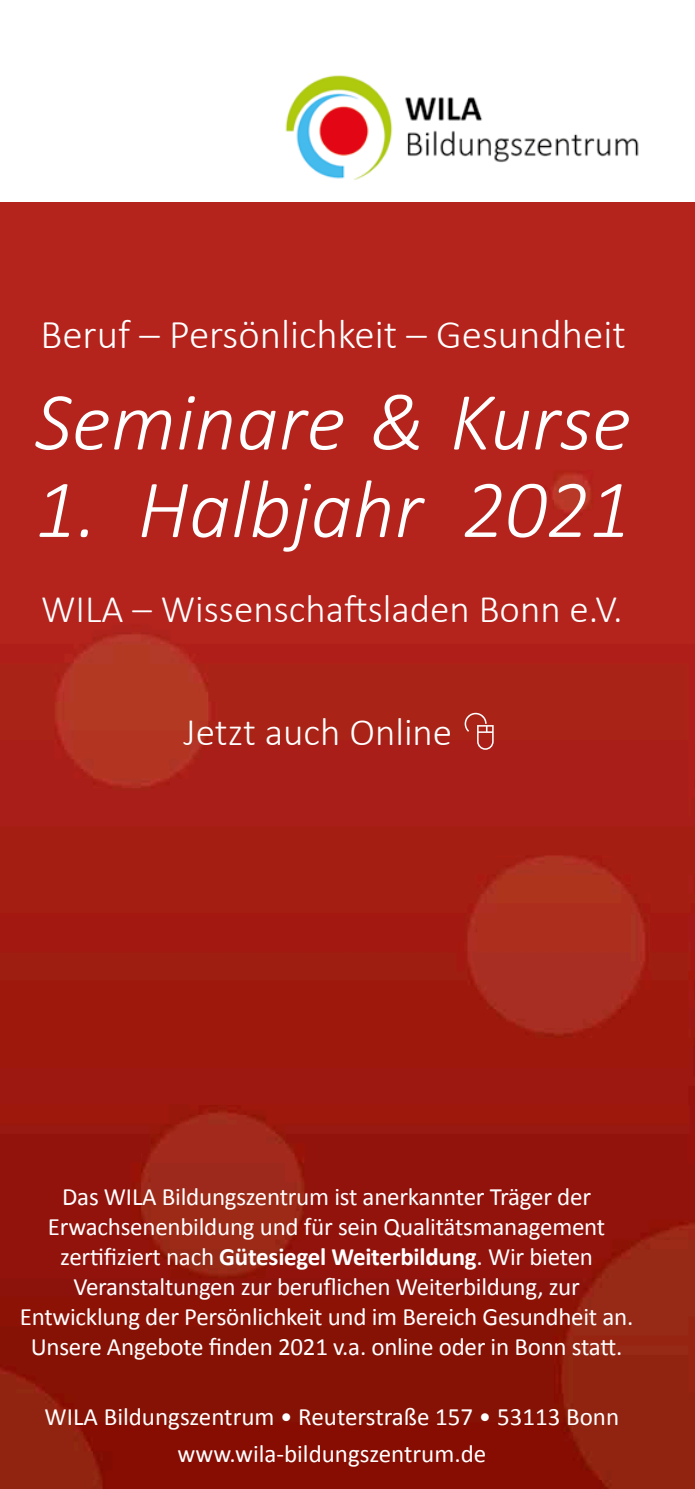
<style>
.page{position:relative;width:695px;height:1489px;background:#fff}
.page>*{position:absolute;margin:0;border:0;box-sizing:border-box;transform-origin:0 0}
.t1{font:italic 300 83px "Calibri";color:#fff}
.t2{font:300 41px "Calibri";color:#fff}
.t3{font:300 39px "Calibri";color:#fff}
.t4{font:25px/30px "Calibri";letter-spacing:-.01em;color:#fff;text-align:center}
.s1{font-weight:700}
</style>
<div class="page">
<img style="left:0;top:202px;width:694px;height:1286px">
<img style="left:285px;top:75px;width:354px;height:105px">
<svg style="left:464px;top:712px;width:29px;height:37px"></svg>
<h2 class="t2" style="left:40px;top:309px;width:586px">Beruf – Persönlichkeit – Gesundheit</h2>
<h1 class="t1" style="left:35px;top:370px;width:597px">Seminare &amp; Kurse</h1>
<h1 class="t1" style="left:35px;top:458px;width:597px">1. Halbjahr 2021</h1>
<h3 class="t3" style="left:41px;top:585px;width:583px">WILA – Wissenschaftsladen Bonn e.V.</h3>
<h3 class="t3" style="left:183px;top:707px;width:270px">Jetzt auch Online</h3>
<p class="t4" style="left:20px;top:1180px;width:615px">Das WILA Bildungszentrum ist anerkannter Träger der Erwachsenenbildung und für sein Qualitätsmanagement zertifiziert nach <span class="s1">Gütesiegel Weiterbildung</span>. Wir bieten Veranstaltungen zur beruflichen Weiterbildung, zur Entwicklung der Persönlichkeit und im Bereich Gesundheit an.<br>Unsere Angebote finden 2021 v.a. online oder in Bonn statt.</p>
<p class="t4" style="left:44px;top:1400px;width:576px">WILA Bildungszentrum • Reuterstraße 157 • 53113 Bonn</p>
<p class="t4" style="left:177px;top:1436px;width:310px">www.wila-bildungszentrum.de</p>
</div>
